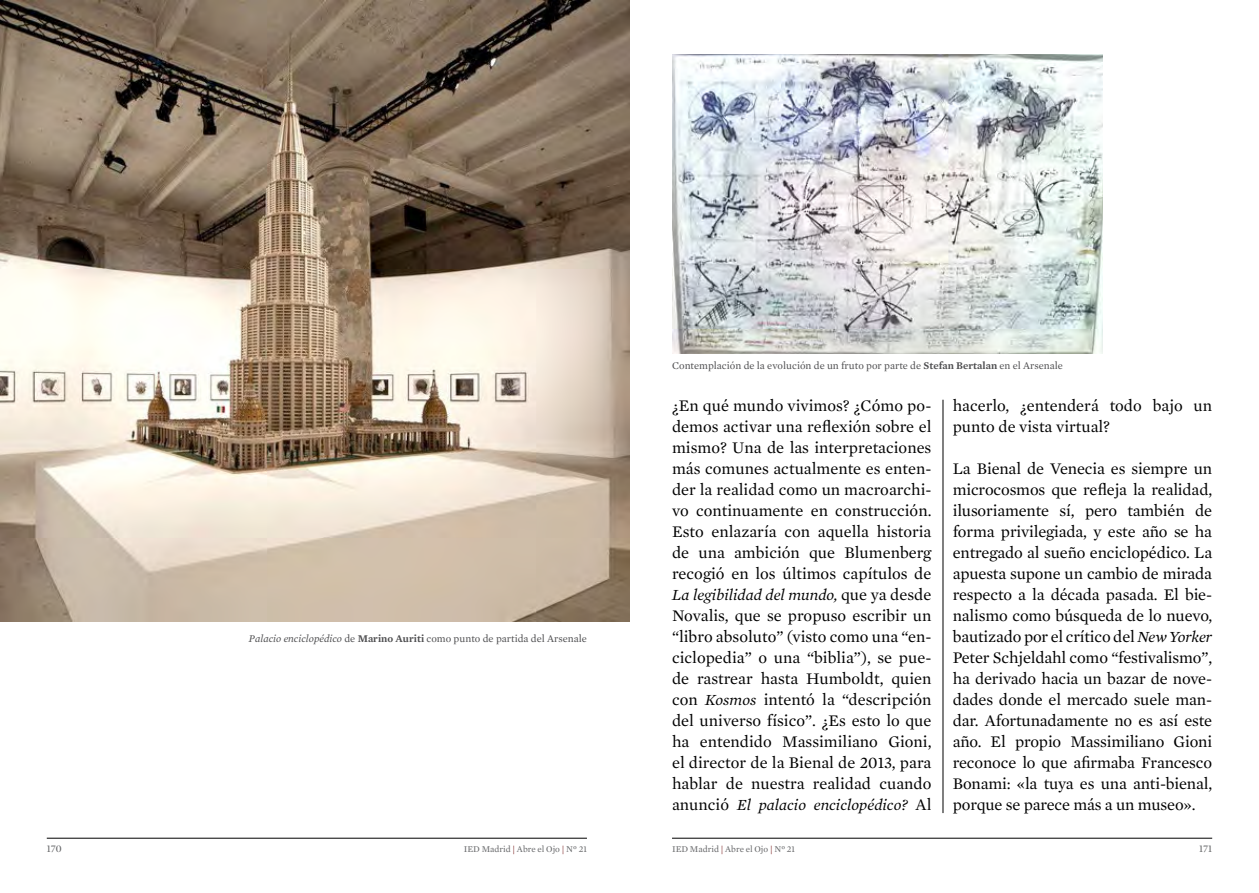
<style>
.page{position:relative;width:1259px;height:893px;background:#fff}
.page>*{position:absolute;margin:0;border:0;box-sizing:border-box;transform-origin:0 0}
.t1{font:16.5px/21px "Mercury Text G1 Roman";color:#000;text-align:justify}
.t2{font:italic 15.75px "Mercury Text G1";color:#000}
.t3{font:10.5px "Mercury Text G1 Roman";color:#4d4d4f}
.t4{font:10.5px "Mercury Display Roman";color:#636466}
.t5{font:9px "Mercury Text G1 Roman";color:#636466}
.s1{font-family:"Mercury Text G1";font-style:italic}
.s2{font-family:"Mercury Text G1";font-weight:600}
.s3{font-family:"Mercury Text G1 Roman";font-style:normal;font-size:16.5px}
.s4{font-family:"Mercury Text G1";font-style:italic;font-size:15.75px}
.s5{color:#690000}
</style>
<div class="page">
<hr style="left:47px;top:838px;width:540px;height:1px;background:#000">
<hr style="left:672px;top:838px;width:540px;height:1px;background:#000">
<hr style="left:942px;top:400px;width:1px;height:413px;background:#000">
<img style="left:0;top:0;width:629px;height:621px">
<img style="left:672px;top:54px;width:430px;height:300px">
<p class="t3" style="left:249px;top:632px;width:340px"><span class="s1">Palacio enciclopédico</span> de <span class="s2">Marino Auriti</span> como punto de partida del Arsenale</p>
<p class="t3" style="left:672px;top:359px;width:392px">Contemplación de la evolución de un fruto por parte de <span class="s2">Stefan Bertalan</span> en el Arsenale</p>
<p class="t1" style="left:672px;top:395px;width:261px">¿En qué mundo vivimos? ¿Cómo po&shy;demos activar una reflexión sobre el mismo? Una de las interpretaciones más comunes actualmente es enten&shy;der la realidad como un macroarchi&shy;vo continuamente en construcción.<br>Esto enlazaría con aquella historia de una ambición que Blumenberg recogió en los últimos capítulos de</p>
<p class="t2" style="left:672px;top:585px;width:261px">La legibilidad del mundo, <span class="s3">que ya desde</span></p>
<p class="t1" style="left:672px;top:605px;width:261px">Novalis, que se propuso escribir un “libro absoluto” (visto como una “en&shy;ciclopedia” o una “biblia”), se pue&shy;de rastrear hasta Humboldt, quien con <span class="s4">Kosmos</span> intentó la “descripción del universo físico”. ¿Es esto lo que ha entendido Massimiliano Gioni, el director de la Bienal de 2013, para hablar de nuestra realidad cuando</p>
<p class="t2" style="left:672px;top:795px;width:261px"><span class="s3">anunció</span> El palacio enciclopédico? <span class="s3">Al</span></p>
<p class="t1" style="left:952px;top:395px;width:261px">hacerlo, ¿entenderá todo bajo un punto de vista virtual?</p>
<p class="t1" style="left:952px;top:458px;width:261px">La Bienal de Venecia es siempre un microcosmos que refleja la realidad, ilusoriamente sí, pero también de forma privilegiada, y este año se ha entregado al sueño enciclopédico. La apuesta supone un cambio de mirada respecto a la década pasada. El bie&shy;nalismo como búsqueda de lo nuevo, bautizado por el crítico del <span class="s4">New Yorker </span>Peter Schjeldahl como “festivalismo”, ha derivado hacia un bazar de nove&shy;dades donde el mercado suele man&shy;dar. Afortunadamente no es así este año. El propio Massimiliano Gioni reconoce lo que afirmaba Francesco Bonami: «la tuya es una anti-bienal, porque se parece más a un museo».</p>
<p class="t4" style="left:47px;top:843px;width:16px">170</p>
<p class="t5" style="left:464px;top:844px;width:125px">IED Madrid <span class="s5">|</span> Abre el Ojo <span class="s5">|</span> Nº 21</p>
<p class="t5" style="left:672px;top:844px;width:125px">IED Madrid <span class="s5">|</span> Abre el Ojo <span class="s5">|</span> Nº 21</p>
<p class="t4" style="left:1199px;top:843px;width:15px">171</p>
</div>
